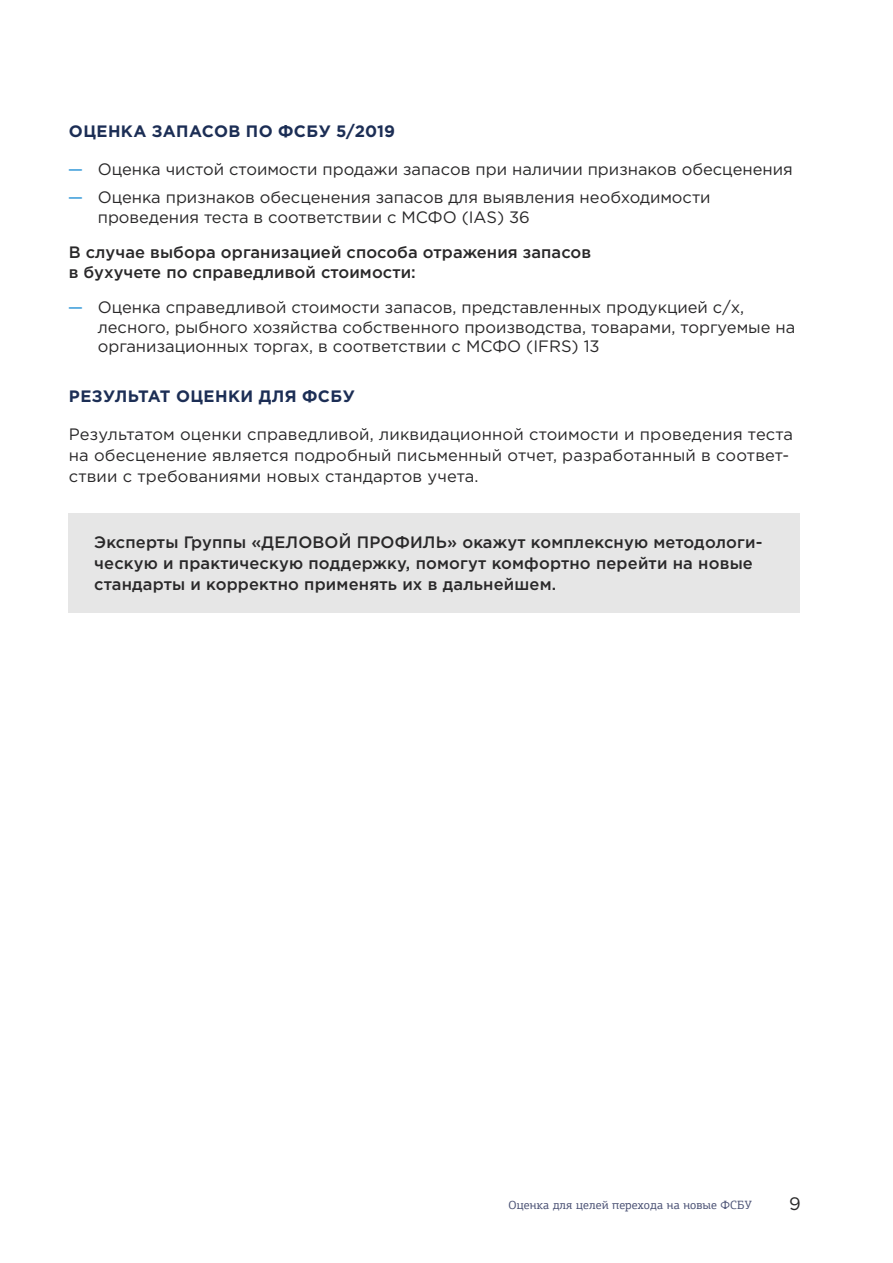
<style>
.page{position:relative;width:893px;height:1263px;background:#fff}
.page>*{position:absolute;margin:0;border:0;box-sizing:border-box;transform-origin:0 0}
.t1{font:18px "Gotham Pro";color:#292829}
.t2{font:16.5px/19.5px "Gotham Pro";color:#292829}
.t3{font:500 16.5px/21px "Gotham Pro";letter-spacing:.01em;color:#292829}
.t4{font:700 16.5px "Gotham Pro";letter-spacing:.025em;color:#1c2e55}
.t5{font:12px "PF Agora Slab Pro";letter-spacing:.01em;color:#4a5174}
.s1{font-weight:500;color:#5eaee0}
</style>
<div class="page">
<div style="left:69px;top:514px;width:731px;height:99px;background:#e6e6e6"></div>
<p class="t4" style="left:69px;top:122px;width:147px">Оценка запасов</p>
<p class="t4" style="left:246px;top:122px;width:151px">по ФСБУ 5/2019</p>
<p class="t2" style="left:68px;top:160px;width:726px"><span class="s1">—</span> Оценка чистой стоимости продажи запасов при наличии признаков обесценения</p>
<p class="t2" style="left:98px;top:188px;width:614px;text-indent:-30px"><span class="s1">—</span> Оценка признаков обесценения запасов для выявления необходимости проведения теста в соответствии с МСФО (IAS) 36</p>
<p class="t3" style="left:69px;top:242px;width:524px;line-height:19.8px">В случае выбора организацией способа отражения запасов в бухучете по справедливой стоимости:</p>
<p class="t2" style="left:98px;top:298px;width:699px;text-indent:-30px"><span class="s1">—</span> Оценка справедливой стоимости запасов, представленных продукцией с/х, лесного, рыбного хозяйства собственного производства, товарами, торгуемые на организационных торгах, в соответствии с МСФО (IFRS) 13</p>
<p class="t4" style="left:69px;top:386px;width:287px">Результат о ценки для ФСБУ</p>
<p class="t2" style="left:69px;top:424px;width:726px;line-height:21px">Результатом оценки справедливой, ликвидационной стоимости и проведения теста на обесценение является подробный письменный отчет, разработанный в соответ&shy;ствии с требованиями новых стандартов учета.</p>
<p class="t3" style="left:94px;top:531px;width:670px">Эксперты Группы «ДЕЛОВОЙ ПРОФИЛЬ» окажут комплексную методологи&shy;ческую и практическую поддержку, помогут комфортно перейти на новые стандарты и корректно применять их в дальнейшем.</p>
<p class="t5" style="left:509px;top:1198px;width:245px">Оценка для целей перехода на новые ФСБУ</p>
<p class="t1" style="left:789px;top:1194px;width:13px">9</p>
</div>
